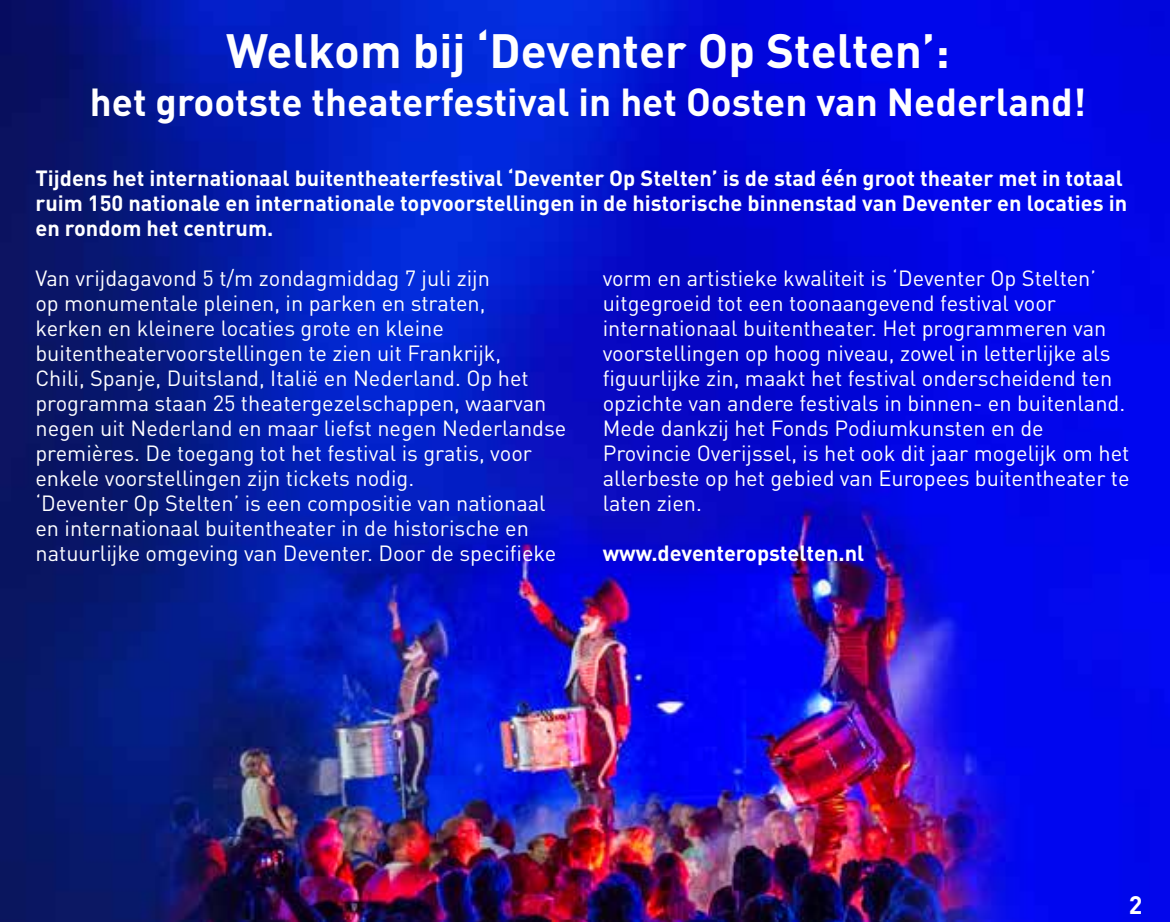
<style>
.page{position:relative;width:1170px;height:922px;background:#fff}
.page>*{position:absolute;margin:0;border:0;box-sizing:border-box;transform-origin:0 0}
.t1{font:700 47.5px "DIN";color:#fff}
.t2{font:700 38.5px "DIN";color:#fff}
.t3{font:700 25px "DIN";color:#fff}
.t4{font:21.75px/25px "DIN";color:#fff}
.t5{font:700 21.75px/25px "DIN";color:#fff}
</style>
<div class="page">
<img style="left:0;top:0;width:1169px;height:921px">
<h1 class="t1" style="left:226px;top:20px;width:725px">Welkom bij ‘Deventer Op Stelten’:</h1>
<h2 class="t2" style="left:90px;top:77px;width:997px">het grootste theaterfestival in het Oosten van Nederland!</h2>
<p class="t5" style="left:35px;top:164px;width:1093px">Tijdens het internationaal buitentheaterfestival ‘Deventer Op Stelten’ is de stad één groot theater met in totaal ruim 150 nationale en internationale topvoorstellingen in de historische binnenstad van Deventer en locaties in en rondom het centrum.</p>
<p class="t4" style="left:35px;top:265px;width:532px">Van vrijdagavond 5 t/m zondagmiddag 7 juli zijn<br>op monumentale pleinen, in parken en straten,<br>kerken en kleinere locaties grote en kleine buitentheatervoorstellingen te zien uit Frankrijk,<br>Chili, Spanje, Duitsland, Italië en Nederland. Op het programma staan 25 theatergezelschappen, waarvan negen uit Nederland en maar liefst negen Nederlandse premières. De toegang tot het festival is gratis, voor enkele voorstellingen zijn tickets nodig.<br>‘Deventer Op Stelten’ is een compositie van nationaal en internationaal buitentheater in de historische en natuurlijke omgeving van Deventer. Door de specifieke</p>
<p class="t4" style="left:602px;top:265px;width:528px">vorm en artistieke kwaliteit is ‘Deventer Op Stelten’ uitgegroeid tot een toonaangevend festival voor internationaal buitentheater. Het programmeren van voorstellingen op hoog niveau, zowel in letterlijke als figuurlijke zin, maakt het festival onderscheidend ten opzichte van andere festivals in binnen- en buitenland.<br>Mede dankzij het Fonds Podiumkunsten en de Provincie Overijssel, is het ook dit jaar mogelijk om het allerbeste op het gebied van Europees buitentheater te laten zien.</p>
<p class="t5" style="left:602px;top:539px;width:263px">www.deventeropstelten.nl</p>
<p class="t3" style="left:1128px;top:888px;width:15px">2</p>
</div>
